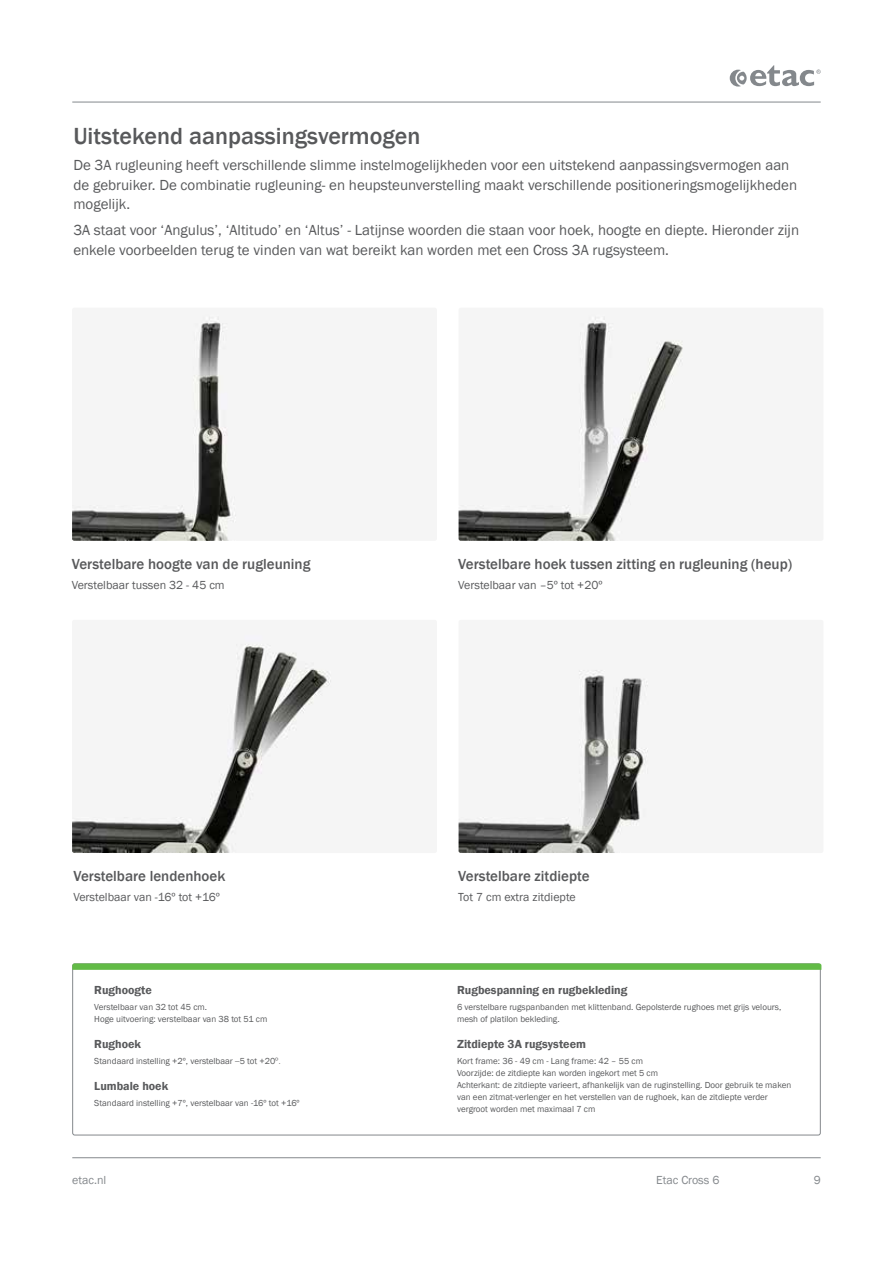
<style>
.page{position:relative;width:893px;height:1263px;background:#fff}
.page>*{position:absolute;margin:0;border:0;box-sizing:border-box;transform-origin:0 0}
.t1{font:500 24px "Franklin Gothic";color:#58595b}
.t2{font:15px/19.5px "Franklin Gothic";color:#58595b}
.t3{font:500 15px "Franklin Gothic";color:#58595b}
.t4{font:12px "Franklin Gothic";color:#58595b}
.t5{font:600 12px "Franklin Gothic";color:#58595b}
.t6{font:12px "Franklin Gothic";color:#84888c}
.t7{font:9px/12px "Franklin Gothic";color:#58595b}
.s1{font-family:"Frutiger LT Pro";font-weight:300}
</style>
<div class="page">
<img style="left:72px;top:635px;width:260px;height:218px">
<img style="left:72px;top:314px;width:165px;height:227px">
<img style="left:459px;top:669px;width:190px;height:184px">
<img style="left:459px;top:314px;width:224px;height:227px">
<hr style="left:72px;top:102px;width:749px;height:1px;background:#84888c">
<hr style="left:72px;top:1157px;width:749px;height:1px;background:#84888c">
<svg style="left:730px;top:65px;width:91px;height:22px"></svg>
<svg style="left:72px;top:963px;width:749px;height:7px;background:#6abb51"></svg>
<h1 class="t1" style="left:73px;top:122px;width:349px">Uitstekend aanpassingsvermogen</h1>
<p class="t2" style="left:73px;top:156px;width:725px">De 3A rugleuning heeft verschillende slimme instelmogelijkheden voor een uitstekend aanpassingsvermogen aan de gebruiker. De combinatie rugleuning- en heupsteunverstelling maakt verschillende positioneringsmogelijkheden mogelijk.</p>
<h2 class="t2" style="left:73px;top:221px;width:727px">3A staat voor ‘Angulus’, ‘Altitudo’ en ‘Altus’ - Latijnse woorden die staan voor hoek, hoogte en diepte. Hieronder zijn enkele voorbeelden terug te vinden van wat bereikt kan worden met een Cross 3A rugsysteem.</h2>
<h2 class="t3" style="left:72px;top:554px;width:240px">Verstelbare hoogte van de rugleuning</h2>
<h3 class="t4" style="left:72px;top:577px;width:155px">Verstelbaar tussen 32 - 45 cm</h3>
<h2 class="t3" style="left:458px;top:554px;width:335px">Verstelbare hoek tussen zitting en rugleuning (heup)</h2>
<h3 class="t4" style="left:458px;top:577px;width:146px">Verstelbaar van –5º tot +20º</h3>
<h2 class="t3" style="left:73px;top:867px;width:154px">Verstelbare lendenhoek</h2>
<h3 class="t4" style="left:73px;top:889px;width:148px">Verstelbaar van -16º tot +16º</h3>
<h2 class="t3" style="left:458px;top:867px;width:133px">Verstelbare zitdiepte</h2>
<h3 class="t4" style="left:458px;top:889px;width:119px">Tot 7 cm extra zitdiepte</h3>
<h3 class="t5" style="left:94px;top:982px;width:59px">Rughoogte</h3>
<p class="t7" style="left:94px;top:1001px;width:175px">Verstelbaar van 32 tot 45 cm.<br>Hoge uitvoering: verstelbaar van 38 tot 51 cm</p>
<h3 class="t5" style="left:94px;top:1036px;width:48px">Rughoek</h3>
<p class="t7" style="left:94px;top:1055px;width:188px">Standaard instelling +2º, verstelbaar <span class="s1">–</span>5 tot +20<span class="s1">º.</span></p>
<h3 class="t5" style="left:94px;top:1078px;width:75px">Lumbale hoek</h3>
<p class="t7" style="left:94px;top:1097px;width:207px">Standaard instelling +7º, verstelbaar van -16º tot +16º</p>
<h3 class="t5" style="left:457px;top:982px;width:172px">Rugbespanning en rugbekleding</h3>
<p class="t7" style="left:457px;top:1001px;width:326px">6 verstelbare rugspanbanden met klittenband. Gepolsterde rughoes met grijs velours, mesh of platilon bekleding.</p>
<h3 class="t5" style="left:457px;top:1036px;width:130px">Zitdiepte 3A rugsysteem</h3>
<p class="t7" style="left:457px;top:1055px;width:336px">Kort frame: 36 - 49 cm - Lang frame: 42 – 55 cm<br>Voorzijde: de zitdiepte kan worden ingekort met 5 cm<br>Achterkant: de zitdiepte varieert, afhankelijk van de ruginstelling. Door gebruik te maken van een zitmat-verlenger en het verstellen van de rughoek, kan de zitdiepte verder vergroot worden met maximaal 7 cm</p>
<h3 class="t6" style="left:72px;top:1173px;width:36px">etac.nl</h3>
<h3 class="t6" style="left:656px;top:1173px;width:65px">Etac Cross 6</h3>
<h3 class="t6" style="left:814px;top:1173px;width:9px">9</h3>
</div>
